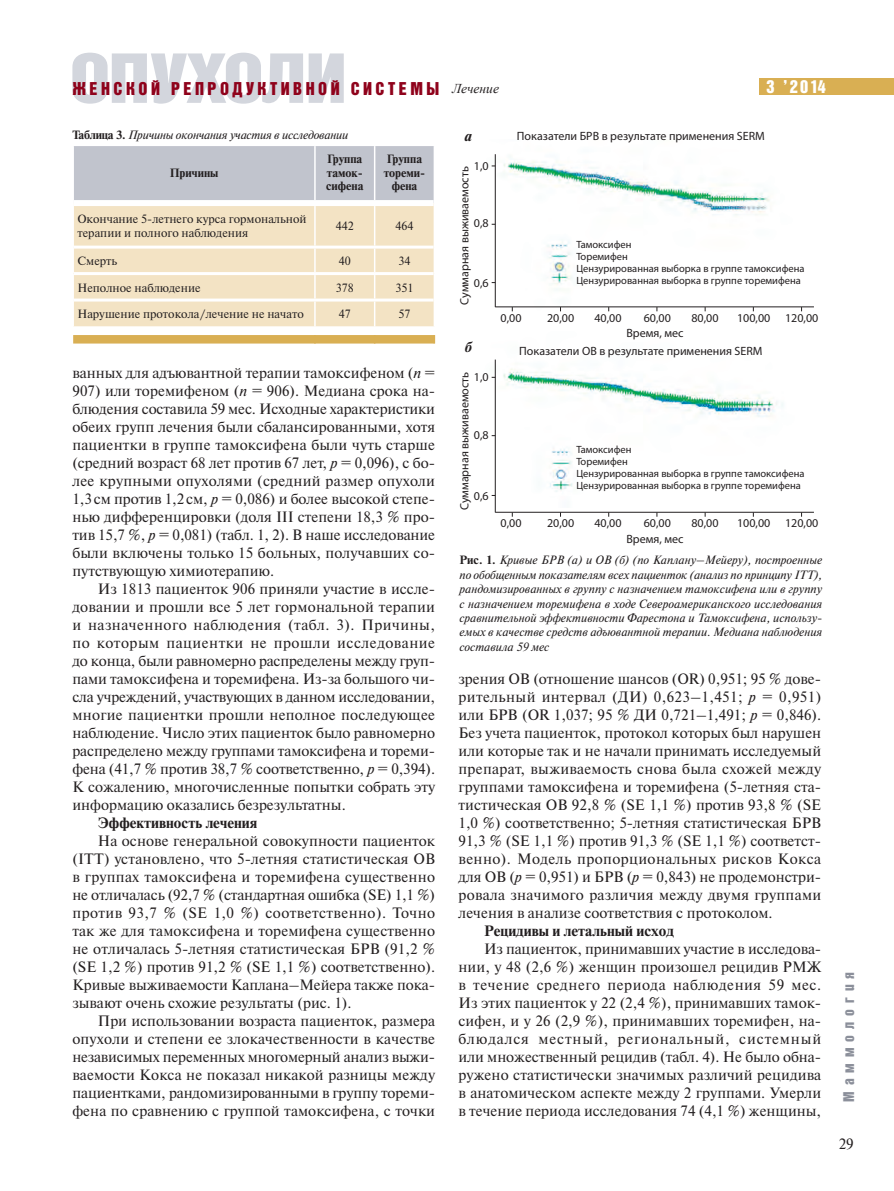
<style>
.page{position:relative;width:894px;height:1191px;background:#fff}
.page>*{position:absolute;margin:0;border:0;box-sizing:border-box;transform-origin:0 0}
.t1{font:18px "Bastion Kontrast Alt C";letter-spacing:.195em;color:#8f021b}
.t2{font:18px "Bastion Kontrast Alt C";color:#fff}
.t3{font:15px/18px "Newton C";color:#231f20;text-align:justify}
.t4{font:700 15px "Newton C";color:#231f20}
.t5{font:15px "Bastion Kontrast Alt C";letter-spacing:.4em;color:#8b8f9a}
.t6{font:italic 700 15px "Newton C";color:#231f20}
.t7{font:italic 13.5px "Times New Roman";color:#231f20}
.t8{font:italic 12px/14.4px "Newton C";color:#231f20;text-align:justify}
.t9{font:12px "Myriad Pro";color:#231f20}
.t10{font:12px/13.5px "Newton C";color:#231f20}
.t11{font:700 12px/13.5px "Newton C";color:#231f20;text-align:justify}
.t12{font:10.5px/12px "Myriad Pro";color:#231f20}
.s1{font-weight:700;font-style:normal}
.s2{font-style:italic}
</style>
<div class="page">
<svg style="left:72px;top:53px;width:272px;height:51px"></svg>
<div style="left:758px;top:78px;width:135px;height:17px;background:#d9af53"></div>
<div style="left:74px;top:146px;width:359px;height:54px;background:#c1c4cd"></div>
<div style="left:74px;top:206px;width:359px;height:40px;background:#f3e3c4"></div>
<hr style="left:314px;top:146px;width:2px;height:54px;background:#fff">
<hr style="left:374px;top:146px;width:1px;height:54px;background:#fff">
<hr style="left:314px;top:206px;width:2px;height:40px;background:#fff">
<hr style="left:374px;top:206px;width:1px;height:40px;background:#fff">
<svg style="left:73px;top:249px;width:362px;height:94px;background:#f2e3c4"></svg>
<img style="left:491px;top:154px;width:323px;height:363px">
<hr style="left:495px;top:154px;width:1px;height:153px;background:#231f20">
<hr style="left:495px;top:360px;width:1px;height:152px;background:#231f20">
<hr style="left:495px;top:306px;width:318px;height:1px;background:#231f20">
<hr style="left:495px;top:512px;width:318px;height:1px;background:#231f20">
<p class="t1" style="left:72px;top:82px;width:368px">ЖЕНСКОЙ РЕПРОДУКТИВНОЙ СИСТЕМЫ</p>
<p class="t7" style="left:452px;top:81px;width:48px">Лечение</p>
<p class="t2" style="left:766px;top:80px;width:61px">3 ’ 2 0 14</p>
<p class="t8" style="left:72px;top:128px;width:277px"><span class="s1">Таблица 3.</span> Причины окончания участия в исследовании</p>
<p class="t11" style="left:170px;top:167px;width:50px">Причины</p>
<p class="t11" style="left:326px;top:153px;width:39px">Группа тамок&shy;сифена</p>
<p class="t11" style="left:383px;top:153px;width:43px;text-align:center">Группа тореми&shy;фена</p>
<p class="t10" style="left:77px;top:213px;width:230px">Окончание 5-летнего курса гормональной терапии и полного наблюдения</p>
<p class="t10" style="left:336px;top:220px;width:20px">442</p>
<p class="t10" style="left:395px;top:220px;width:20px">464</p>
<p class="t10" style="left:77px;top:255px;width:41px">Смерть</p>
<p class="t10" style="left:339px;top:255px;width:14px">40</p>
<p class="t10" style="left:398px;top:255px;width:14px">34</p>
<p class="t10" style="left:77px;top:282px;width:125px">Неполное наблюдение</p>
<p class="t10" style="left:336px;top:282px;width:20px">378</p>
<p class="t10" style="left:395px;top:282px;width:20px">351</p>
<p class="t10" style="left:77px;top:308px;width:228px">Нарушение протокола / лечение не начато</p>
<p class="t10" style="left:339px;top:308px;width:14px">47</p>
<p class="t10" style="left:398px;top:308px;width:14px">57</p>
<p class="t3" style="left:72px;top:365px;width:364px">ванных для адъювантной терапии тамоксифеном (<span class="s2">n</span> = 907) или торемифеном (<span class="s2">n</span> = 906). Медиана срока на&shy;блюдения составила 59 мес. Исходные характеристики обеих групп лечения были сбалансированными, хотя пациентки в группе тамоксифена были чуть старше (средний возраст 68 лет против 67 лет, <span class="s2">р</span> = 0,096), с бо&shy;лее крупными опухолями (средний размер опухоли 1,3 см против 1,2 см, <span class="s2">р</span> = 0,086) и более высокой степе&shy;нью дифференцировки (доля III степени 18,3 % про&shy;тив 15,7 %, <span class="s2">p</span> = 0,081) (табл. 1, 2). В наше исследование были включены только 15 больных, получавших со&shy;путствующую химиотерапию.</p>
<p class="t3" style="left:72px;top:581px;width:364px;text-indent:26px">Из 1813 пациенток 906 приняли участие в иссле&shy;довании и прошли все 5 лет гормональной терапии и назначенного наблюдения (табл. 3). Причины, по которым пациентки не прошли исследование до конца, были равномерно распределены между груп&shy;пами тамоксифена и торемифена. Из-за большого чи&shy;сла учреждений, участвующих в данном исследовании, многие пациентки прошли неполное последующее наблюдение. Число этих пациенток было равномерно распределено между группами тамоксифена и тореми&shy;фена (41,7 % против 38,7 % соответственно, <span class="s2">р</span> = 0,394).<br>К сожалению, многочисленные попытки собрать эту информацию оказались безрезультатны.</p>
<p class="t4" style="left:98px;top:817px;width:161px">Эффективность лечения</p>
<p class="t3" style="left:72px;top:833px;width:364px;text-indent:26px">На основе генеральной совокупности пациенток (ITT) установлено, что 5-летняя статистическая OВ в группах тамоксифена и торемифена существенно не отличалась (92,7 % (стандартная ошибка (SE) 1,1 %) против 93,7 % (SE 1,0 %) соответственно). Точно так же для тамоксифена и торемифена существенно не отличалась 5-летняя статистическая БРВ (91,2 % (SE 1,2 %) против 91,2 % (SE 1,1 %) соответственно).<br>Кривые выживаемости Каплана–Мейера также пока&shy;зывают очень схожие результаты (рис. 1).</p>
<p class="t3" style="left:72px;top:1013px;width:364px;text-indent:26px">При использовании возраста пациенток, размера опухоли и степени ее злокачественности в качестве независимых переменных многомерный анализ выжи&shy;ваемости Кокса не показал никакой разницы между пациентками, рандомизированными в группу тореми&shy;фена по сравнению с группой тамоксифена, с точки</p>
<p class="t6" style="left:464px;top:130px;width:9px">а</p>
<p class="t9" style="left:474px;top:161px;width:16px">1,0</p>
<p class="t9" style="left:460px;top:304px;width:140px;rotate:-90deg">Суммарная выживаемость</p>
<p class="t9" style="left:474px;top:219px;width:16px">0,8</p>
<p class="t9" style="left:474px;top:279px;width:16px">0,6</p>
<p class="t6" style="left:464px;top:341px;width:9px">б</p>
<p class="t9" style="left:460px;top:510px;width:140px;rotate:-90deg">Суммарная выживаемость</p>
<p class="t9" style="left:474px;top:372px;width:16px">1,0</p>
<p class="t9" style="left:474px;top:430px;width:16px">0,8</p>
<p class="t9" style="left:474px;top:492px;width:16px">0,6</p>
<p class="t9" style="left:517px;top:132px;width:249px">Показатели БРВ в результате применения SERM</p>
<p class="t9" style="left:500px;top:313px;width:22px">0,00</p>
<p class="t12" style="left:576px;top:239px;width:230px">Тамоксифен<br>Торемифен<br>Цензурированная выборка в группе тамоксифена<br>Цензурированная выборка в группе торемифена</p>
<p class="t9" style="left:547px;top:313px;width:29px">20,00</p>
<p class="t9" style="left:594px;top:313px;width:29px">40,00</p>
<p class="t9" style="left:643px;top:313px;width:29px">60,00</p>
<p class="t9" style="left:626px;top:329px;width:59px">Время, мес</p>
<p class="t9" style="left:691px;top:313px;width:29px">80,00</p>
<p class="t9" style="left:737px;top:313px;width:35px">100,00</p>
<p class="t9" style="left:785px;top:313px;width:35px">120,00</p>
<p class="t9" style="left:519px;top:347px;width:245px">Показатели OВ в результате применения SERM</p>
<p class="t9" style="left:500px;top:519px;width:22px">0,00</p>
<p class="t12" style="left:576px;top:444px;width:230px">Тамоксифен<br>Торемифен<br>Цензурированная выборка в группе тамоксифена<br>Цензурированная выборка в группе торемифена</p>
<p class="t9" style="left:547px;top:519px;width:29px">20,00</p>
<p class="t9" style="left:594px;top:519px;width:29px">40,00</p>
<p class="t9" style="left:643px;top:519px;width:29px">60,00</p>
<p class="t9" style="left:626px;top:534px;width:59px">Время, мес</p>
<p class="t9" style="left:691px;top:519px;width:29px">80,00</p>
<p class="t9" style="left:737px;top:519px;width:35px">100,00</p>
<p class="t9" style="left:785px;top:519px;width:35px">120,00</p>
<p class="t8" style="left:459px;top:554px;width:364px"><span class="s1">Рис. 1.</span> Кривые БРВ (а) и OВ (б) (по Каплану–Мейеру), построенные по обобщенным показателям всех пациенток (анализ по принципу ITT), рандомизированных в группу с назначением тамоксифена или в группу с назначением торемифена в ходе Североамериканского исследования сравнительной эффективности Фарестона и Тамоксифена, использу&shy;емых в качестве средств адъювантной терапии. Медиана наблюдения составила 59 мес</p>
<p class="t3" style="left:458px;top:671px;width:364px">зрения OВ (отношение шансов (OR) 0,951; 95 % дове&shy;рительный интервал (ДИ) 0,623–1,451; <span class="s2">p</span> = 0,951) или БРВ (OR 1,037; 95 % ДИ 0,721–1,491; <span class="s2">p</span> = 0,846).<br>Без учета пациенток, протокол которых был нарушен или которые так и не начали принимать исследуемый препарат, выживаемость снова была схожей между группами тамоксифена и торемифена (5-летняя ста&shy;тистическая ОВ 92,8 % (SE 1,1 %) против 93,8 % (SE 1,0 %) соответственно; 5-летняя статистическая БРВ 91,3 % (SE 1,1 %) против 91,3 % (SE 1,1 %) соответст&shy;венно). Модель пропорциональных рисков Кокса для OВ (<span class="s2">р</span> = 0,951) и БРВ (<span class="s2">р</span> = 0,843) не продемонстри&shy;ровала значимого различия между двумя группами лечения в анализе соответствия с протоколом.</p>
<p class="t4" style="left:484px;top:925px;width:191px">Рецидивы и летальный исход</p>
<p class="t3" style="left:458px;top:941px;width:364px;text-indent:26px">Из пациенток, принимавших участие в исследова&shy;нии, у 48 (2,6 %) женщин произошел рецидив РМЖ в течение среднего периода наблюдения 59 мес.<br>Из этих пациенток у 22 (2,4 %), принимавших тамок&shy;сифен, и у 26 (2,9 %), принимавших торемифен, на&shy;блюдался местный, региональный, системный или множественный рецидив (табл. 4). Не было обна&shy;ружено статистически значимых различий рецидива в анатомическом аспекте между 2 группами. Умерли в течение периода исследования 74 (4,1 %) женщины,</p>
<p class="t5" style="left:843px;top:1102px;width:131px;rotate:-90deg">Маммология</p>
<p class="t3" style="left:838px;top:1136px;width:17px">29</p>
</div>
